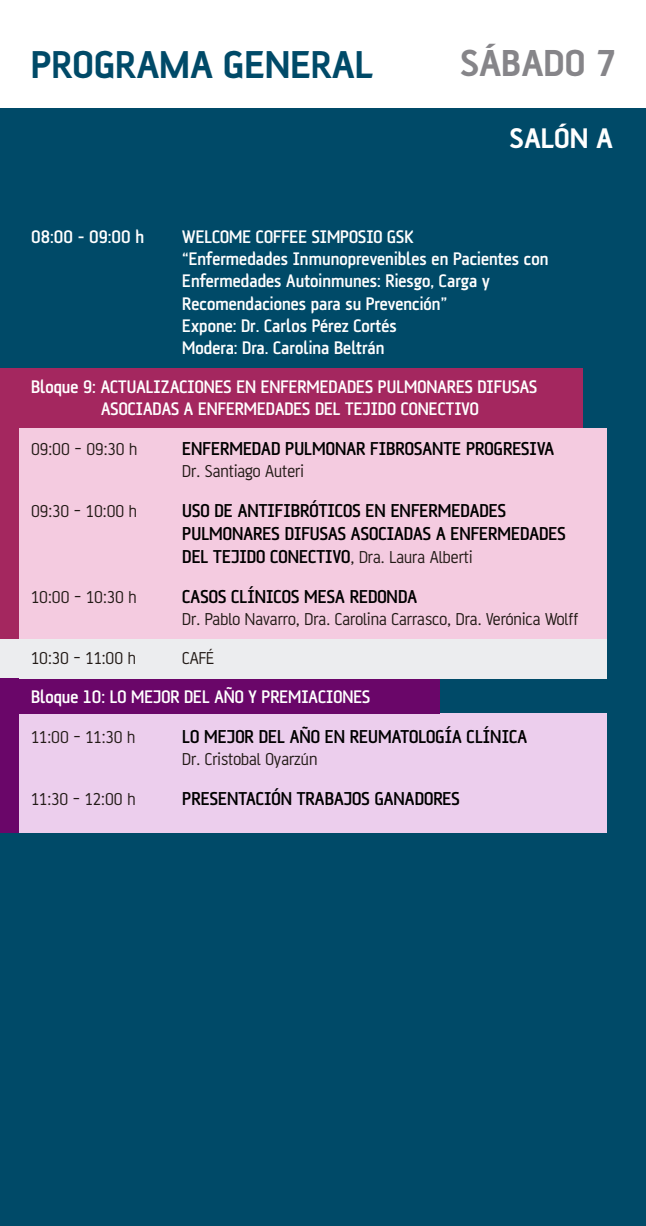
<style>
.page{position:relative;width:646px;height:1226px;background:#fff}
.page>*{position:absolute;margin:0;border:0;box-sizing:border-box;transform-origin:0 0}
.t1{font:700 41.75px "AF Battersea";color:#004a68}
.t2{font:700 40.35px "AF Battersea";color:#868589}
.t3{font:700 30.5px "AF Battersea";color:#fff}
.t4{font:500 19px/22.8px "AF Klampenborg";color:#000}
.t5{font:500 18.5px/22.2px "AF Klampenborg";color:#fff}
.t6{font:18.5px "AF Battersea";color:#211915}
.s1{font-family:"AF Battersea";font-weight:400;font-size:18.5px;color:#211915}
</style>
<div class="page">
<div style="left:0;top:107px;width:645px;height:1119px;background:#004a68"></div>
<div style="left:0;top:638px;width:606px;height:40px;background:#ecedef"></div>
<div style="left:0;top:428px;width:606px;height:210px;background:#f4cbe0"></div>
<div style="left:0;top:368px;width:582px;height:60px;background:#a4275f"></div>
<div style="left:0;top:368px;width:19px;height:270px;background:#a4275f"></div>
<div style="left:0;top:713px;width:606px;height:120px;background:#ecceed"></div>
<div style="left:0;top:679px;width:439px;height:35px;background:#6a0669"></div>
<div style="left:0;top:678px;width:19px;height:155px;background:#6a0669"></div>
<h1 class="t1" style="left:31px;top:42px;width:343px">PROGRAMA GENERAL</h1>
<h2 class="t2" style="left:459px;top:42px;width:157px">SÁBADO 7</h2>
<h3 class="t3" style="left:509px;top:122px;width:104px">SALÓN A</h3>
<p class="t5" style="left:31px;top:225px;width:114px">08:00 - 09:00 h</p>
<p class="t5" style="left:182px;top:225px;width:367px">WELCOME COFFEE SIMPOSIO GSK<br>“Enfermedades Inmunoprevenibles en Pacientes con Enfermedades Autoinmunes: Riesgo, Carga y Recomendaciones para su Prevención”<br>Expone: Dr. Carlos Pérez Cortés<br>Modera: Dra. Carolina Beltrán</p>
<p class="t5" style="left:101px;top:375px;width:437px;text-indent:-70px">Bloque 9: ACTUALIZACIONES EN ENFERMEDADES PULMONARES DIFUSAS<br>ASOCIADAS A ENFERMEDADES DEL TEJIDO CONECTIVO</p>
<p class="t6" style="left:31px;top:439px;width:108px">09:00 - 09:30 h</p>
<p class="t4" style="left:182px;top:437px;width:373px">ENFERMEDAD PULMONAR FIBROSANTE PROGRESIVA</p>
<p class="t6" style="left:182px;top:462px;width:123px">Dr. Santiago Auteri</p>
<p class="t6" style="left:31px;top:501px;width:107px">09:30 - 10:00 h</p>
<p class="t4" style="left:182px;top:499px;width:385px">USO DE ANTIFIBRÓTICOS EN ENFERMEDADES<br>PULMONARES DIFUSAS ASOCIADAS A ENFERMEDADES<br>DEL TEJIDO CONECTIVO<span class="s1">, Dra. Laura Alberti</span></p>
<p class="t6" style="left:31px;top:587px;width:107px">10:00 - 10:30 h</p>
<p class="t4" style="left:182px;top:584px;width:236px">CASOS CLÍNICOS MESA REDONDA</p>
<p class="t6" style="left:182px;top:609px;width:397px">Dr. Pablo Navarro, Dra. Carolina Carrasco, Dra. Verónica Wolff</p>
<p class="t6" style="left:31px;top:648px;width:106px">10:30 - 11:00 h</p>
<p class="t6" style="left:182px;top:648px;width:33px">CAFÉ</p>
<p class="t5" style="left:31px;top:685px;width:340px">Bloque 10: LO MEJOR DEL AÑO Y PREMIACIONES</p>
<p class="t6" style="left:31px;top:727px;width:106px">11:00 - 11:30 h</p>
<p class="t4" style="left:182px;top:725px;width:346px">LO MEJOR DEL AÑO EN REUMATOLOGÍA CLÍNICA</p>
<p class="t6" style="left:182px;top:749px;width:136px">Dr. Cristobal Oyarzún</p>
<p class="t6" style="left:31px;top:789px;width:106px">11:30 - 12:00 h</p>
<p class="t4" style="left:182px;top:787px;width:279px">PRESENTACIÓN TRABAJOS GANADORES</p>
</div>
